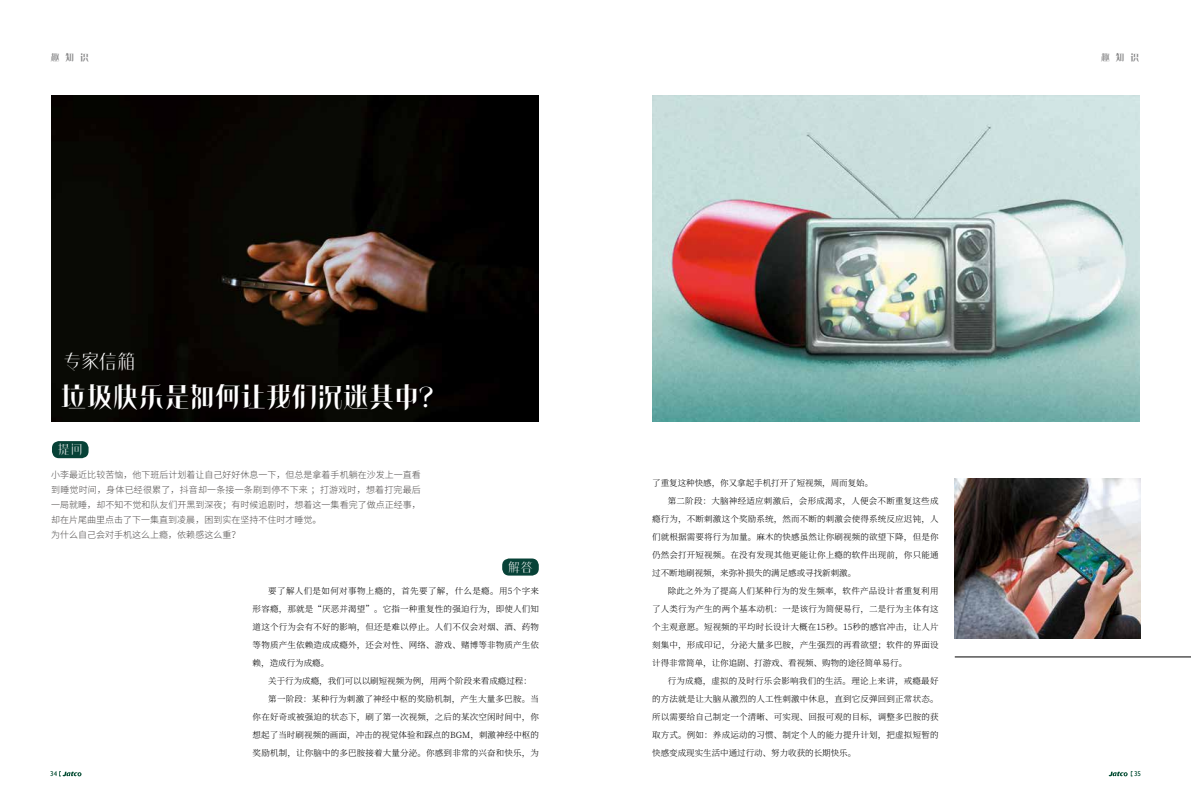
<style>
.page{position:relative;width:1191px;height:808px;background:#fff}
.page>*{position:absolute;margin:0;border:0;box-sizing:border-box;transform-origin:0 0}
.t1{font:29.1px "FZPIAOTS GB1 0";letter-spacing:-.12em;color:#fff}
.t2{font:21.1px "FZPIAOTS XIAN GB1 0";color:#fff}
.t3{font:13.3px "FZPIAOTS XIAN GB1 0";color:#fff}
.t4{font:10px "FZPIAOTS GB1 0";letter-spacing:.465em;color:#868687}
.t5{font:300 9px/15px "Source Han Sans CN";color:#4c4948}
.t6{font:300 8.5px/18px "Source Han Serif CN";letter-spacing:.02em;color:#000;text-align:justify}
.t7{font:300 8.5px "Source Han Serif CN";color:#000}
.t8{font:7px "Gill Sans";color:#004a30}
.s1{font-size:30.4px}
</style>
<div class="page">
<svg style="left:1108px;top:771px;width:24px;height:6px"></svg>
<svg style="left:59px;top:771px;width:23px;height:6px"></svg>
<img style="left:652px;top:95px;width:488px;height:327px">
<img style="left:51px;top:95px;width:488px;height:327px">
<hr style="left:954px;top:657px;width:237px;height:1px;background:#000">
<img style="left:954px;top:478px;width:186px;height:161px">
<div style="left:52px;top:441px;width:37px;height:17px;background:#074237;border-radius:7px"></div>
<div style="left:502px;top:558px;width:37px;height:18px;background:#074237;border-radius:7px"></div>
<p class="t4" style="left:50px;top:51px;width:41px">趣知识</p>
<h2 class="t2" style="left:62px;top:350px;width:76px">专家信箱</h2>
<h1 class="t1" style="left:60px;top:379px;width:391px">垃圾快乐是如何让我们沉迷其中<span class="s1">？</span></h1>
<h3 class="t3" style="left:57px;top:442px;width:28px">提问</h3>
<p class="t5" style="left:51px;top:467px;width:371px">小李最近比较苦恼，他下班后计划着让自己好好休息一下，但总是拿着手机躺在沙发上一直看到睡觉时间，身体已经很累了，抖音却一条接一条刷到停不下来 ；打游戏时，想着打完最后一局就睡，却不知不觉和队友们开黑到深夜；有时候追剧时，想着这一集看完了做点正经事，却在片尾曲里点击了下一集直到凌晨，困到实在坚持不住时才睡觉。<br>为什么自己会对手机这么上瘾，依赖感这么重？</p>
<h3 class="t3" style="left:507px;top:560px;width:28px">解答</h3>
<p class="t6" style="left:253px;top:582px;width:288px;text-indent:16px">要了解人们是如何对事物上瘾的，首先要了解，什么是瘾。用5个字来形容瘾，那就是“厌恶并渴望”。它指一种重复性的强迫行为，即使人们知道这个行为会有不好的影响，但还是难以停止。人们不仅会对烟、酒、药物等物质产生依赖造成成瘾外，还会对性、网络、游戏、赌博等非物质产生依赖，造成行为成瘾。</p>
<p class="t7" style="left:268px;top:676px;width:265px">关于行为成瘾，我们可以以刷短视频为例，用两个阶段来看成瘾过程：</p>
<p class="t6" style="left:268px;top:690px;width:272px">第一阶段：某种行为刺激了神经中枢的奖励机制，产生大量多巴胺。当</p>
<p class="t6" style="left:253px;top:708px;width:288px">你在好奇或被强迫的状态下，刷了第一次视频，之后的某次空闲时间中，你</p>
<p class="t6" style="left:253px;top:726px;width:288px">想起了当时刷视频的画面，冲击的视觉体验和踩点的BGM，刺激神经中枢的</p>
<p class="t6" style="left:253px;top:744px;width:288px">奖励机制，让你脑中的多巴胺接着大量分泌。你感到非常的兴奋和快乐，为</p>
<p class="t7" style="left:652px;top:478px;width:222px">了重复这种快感，你又拿起手机打开了短视频，周而复始。</p>
<p class="t6" style="left:668px;top:492px;width:272px">第二阶段：大脑神经适应刺激后，会形成渴求，人便会不断重复这些成</p>
<p class="t6" style="left:652px;top:510px;width:288px">瘾行为，不断刺激这个奖励系统，然而不断的刺激会使得系统反应迟钝，人</p>
<p class="t6" style="left:652px;top:528px;width:288px">们就根据需要将行为加量。麻木的快感虽然让你刷视频的欲望下降，但是你</p>
<p class="t6" style="left:652px;top:546px;width:288px">仍然会打开短视频。在没有发现其他更能让你上瘾的软件出现前，你只能通</p>
<p class="t7" style="left:652px;top:568px;width:205px">过不断地刷视频，来弥补损失的满足感或寻找新刺激。</p>
<p class="t6" style="left:668px;top:582px;width:272px">除此之外为了提高人们某种行为的发生频率，软件产品设计者重复利用</p>
<p class="t6" style="left:652px;top:600px;width:288px">了人类行为产生的两个基本动机：一是该行为简便易行，二是行为主体有这</p>
<p class="t6" style="left:652px;top:618px;width:288px">个主观意愿。短视频的平均时长设计大概在15秒。15秒的感官冲击，让人片</p>
<p class="t6" style="left:652px;top:636px;width:288px">刻集中，形成印记，分泌大量多巴胺，产生强烈的再看欲望；软件的界面设</p>
<p class="t7" style="left:652px;top:658px;width:256px">计得非常简单，让你追剧、打游戏、看视频、购物的途径简单易行。</p>
<p class="t6" style="left:668px;top:672px;width:272px">行为成瘾，虚拟的及时行乐会影响我们的生活。理论上来讲，戒瘾最好</p>
<p class="t6" style="left:652px;top:690px;width:288px">的方法就是让大脑从激烈的人工性刺激中休息，直到它反弹回到正常状态。</p>
<p class="t6" style="left:652px;top:708px;width:288px">所以需要给自己制定一个清晰、可实现、回报可观的目标，调整多巴胺的获</p>
<p class="t6" style="left:652px;top:726px;width:288px">取方式。例如：养成运动的习惯、制定个人的能力提升计划，把虚拟短暂的</p>
<p class="t7" style="left:652px;top:748px;width:205px">快感变成现实生活中通过行动、努力收获的长期快乐。</p>
<p class="t4" style="left:1100px;top:51px;width:41px">趣知识</p>
<p class="t8" style="left:50px;top:770px;width:8px">34</p>
<p class="t8" style="left:1134px;top:770px;width:8px">35</p>
</div>
